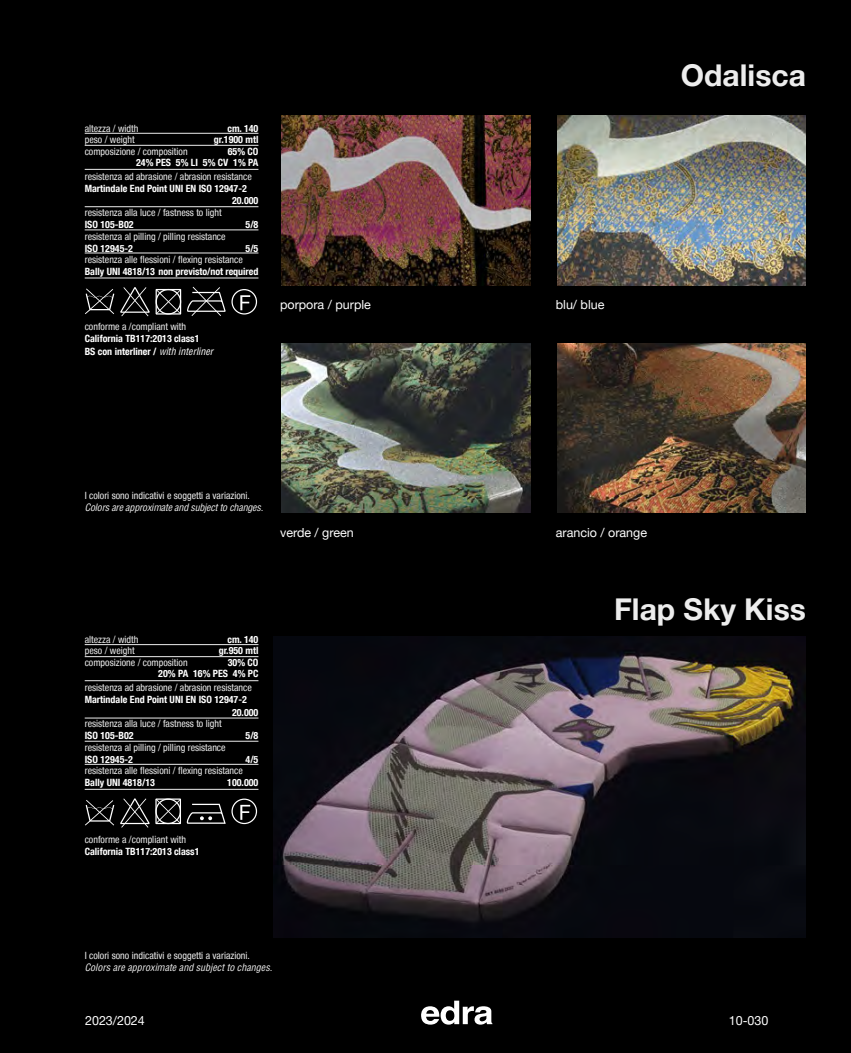
<style>
.page{position:relative;width:851px;height:1053px;background:#fff}
.page>*{position:absolute;margin:0;border:0;box-sizing:border-box;transform-origin:0 0}
.t1{font:700 30px "Helvetica Neue LT Pro";color:#ededed}
.t2{font:12.5px "Helvetica Neue LT Pro";color:#fff}
.t3{font:condensed 10px "Helvetica Neue Condensed";color:#ededed}
.t4{font:700 condensed 10px/12.9px "Helvetica Neue Condensed";color:#fff}
.t5{font:italic condensed 10px "Helvetica LT Pro";letter-spacing:-.01em;color:#ededed}
.s1{font-family:"Helvetica LT Pro";font-weight:400;font-style:italic}
</style>
<div class="page">
<div style="left:0;top:0;width:850px;height:1052px;background:#000"></div>
<svg style="left:421px;top:1000px;width:71px;height:24px"></svg>
<hr style="left:85px;top:741px;width:173px;height:1px;background:#ededed">
<hr style="left:85px;top:789px;width:173px;height:1px;background:#ededed">
<hr style="left:85px;top:764px;width:173px;height:1px;background:#ededed">
<hr style="left:85px;top:644px;width:173px;height:1px;background:#ededed">
<hr style="left:85px;top:656px;width:173px;height:1px;background:#ededed">
<hr style="left:85px;top:717px;width:173px;height:1px;background:#ededed">
<hr style="left:85px;top:680px;width:173px;height:1px;background:#ededed">
<svg style="left:85px;top:799px;width:29px;height:26px"></svg>
<svg style="left:120px;top:798px;width:137px;height:33px;background:#282828"></svg>
<hr style="left:85px;top:230px;width:173px;height:1px;background:#ededed">
<hr style="left:85px;top:278px;width:173px;height:1px;background:#ededed">
<hr style="left:85px;top:253px;width:173px;height:1px;background:#ededed">
<hr style="left:85px;top:133px;width:173px;height:1px;background:#ededed">
<hr style="left:85px;top:145px;width:173px;height:1px;background:#ededed">
<hr style="left:85px;top:206px;width:173px;height:1px;background:#ededed">
<hr style="left:85px;top:169px;width:173px;height:1px;background:#ededed">
<svg style="left:85px;top:288px;width:29px;height:26px"></svg>
<svg style="left:120px;top:287px;width:137px;height:29px;background:#303030"></svg>
<img style="left:557px;top:116px;width:248px;height:169px">
<img style="left:557px;top:343px;width:248px;height:170px">
<img style="left:282px;top:116px;width:248px;height:169px">
<img style="left:282px;top:343px;width:248px;height:170px">
<img style="left:273px;top:636px;width:532px;height:301px">
<p class="t3" style="left:85px;top:122px;width:55px">altezza / width</p>
<p class="t3" style="left:85px;top:146px;width:104px">composizione / composition</p>
<p class="t4" style="left:227px;top:121px;width:33px">cm. 140</p>
<p class="t3" style="left:85px;top:133px;width:51px">peso / weight</p>
<p class="t4" style="left:214px;top:133px;width:46px">gr.1900 mtl</p>
<p class="t4" style="left:136px;top:156px;width:124px">24% PES 5% LI 5% CV 1% PA</p>
<p class="t3" style="left:85px;top:171px;width:169px">resistenza ad abrasione / abrasion resistance</p>
<p class="t4" style="left:232px;top:181px;width:28px;text-indent:-147px">Martindale End Point UNI EN ISO 12947-2<br>20.000</p>
<p class="t3" style="left:85px;top:206px;width:138px">resistenza alla luce / fastness to light</p>
<p class="t4" style="left:85px;top:217px;width:50px">ISO 105-B02</p>
<p class="t4" style="left:245px;top:217px;width:14px">5/8</p>
<p class="t3" style="left:85px;top:230px;width:142px">resistenza al pilling / pilling resistance</p>
<p class="t4" style="left:85px;top:241px;width:50px">ISO 12945-2</p>
<p class="t4" style="left:245px;top:241px;width:14px">5/5</p>
<p class="t3" style="left:85px;top:254px;width:160px">resistenza alle flessioni / flexing resistance</p>
<p class="t4" style="left:85px;top:265px;width:175px">Bally UNI 4818/13 non previsto/not required</p>
<p class="t4" style="left:228px;top:145px;width:32px">65% CO</p>
<p class="t3" style="left:85px;top:321px;width:103px">conforme a /compliant with</p>
<p class="t4" style="left:85px;top:333px;width:130px;line-height:12px">California TB117:2013 class1<br>BS con interliner / <span class="s1">with interliner</span></p>
<p class="t2" style="left:280px;top:297px;width:92px">porpora / purple</p>
<p class="t3" style="left:85px;top:489px;width:167px">I colori sono indicativi e soggetti a variazioni.</p>
<p class="t5" style="left:85px;top:500px;width:180px">Colors are approximate and subject to changes.</p>
<p class="t2" style="left:280px;top:525px;width:75px">verde / green</p>
<p class="t3" style="left:85px;top:633px;width:55px">altezza / width</p>
<p class="t3" style="left:85px;top:657px;width:104px">composizione / composition</p>
<p class="t4" style="left:227px;top:633px;width:33px">cm. 140</p>
<p class="t3" style="left:85px;top:644px;width:51px">peso / weight</p>
<p class="t4" style="left:219px;top:644px;width:41px">gr.950 mtl</p>
<p class="t4" style="left:158px;top:667px;width:102px">20% PA 16% PES 4% PC</p>
<p class="t3" style="left:85px;top:682px;width:169px">resistenza ad abrasione / abrasion resistance</p>
<p class="t4" style="left:232px;top:692px;width:28px;text-indent:-147px">Martindale End Point UNI EN ISO 12947-2<br>20.000</p>
<p class="t3" style="left:85px;top:717px;width:138px">resistenza alla luce / fastness to light</p>
<p class="t4" style="left:85px;top:729px;width:50px">ISO 105-B02</p>
<p class="t4" style="left:245px;top:729px;width:14px">5/8</p>
<p class="t3" style="left:85px;top:741px;width:142px">resistenza al pilling / pilling resistance</p>
<p class="t4" style="left:85px;top:753px;width:50px">ISO 12945-2</p>
<p class="t4" style="left:245px;top:753px;width:14px">4/5</p>
<p class="t3" style="left:85px;top:765px;width:160px">resistenza alle flessioni / flexing resistance</p>
<p class="t4" style="left:85px;top:776px;width:72px">Bally UNI 4818/13</p>
<p class="t4" style="left:227px;top:776px;width:33px">100.000</p>
<p class="t4" style="left:228px;top:656px;width:32px">30% CO</p>
<p class="t3" style="left:85px;top:833px;width:103px">conforme a /compliant with</p>
<p class="t4" style="left:85px;top:844px;width:116px">California TB117:2013 class1</p>
<p class="t3" style="left:85px;top:949px;width:167px">I colori sono indicativi e soggetti a variazioni.</p>
<p class="t5" style="left:85px;top:960px;width:189px">Colors are approximate and subject to changes.</p>
<p class="t2" style="left:85px;top:1012px;width:61px">2023/2024</p>
<h1 class="t1" style="left:680px;top:56px;width:126px">Odalisca</h1>
<p class="t2" style="left:555px;top:297px;width:50px">blu/ blue</p>
<p class="t2" style="left:555px;top:525px;width:93px">arancio / orange</p>
<h1 class="t1" style="left:614px;top:590px;width:193px">Flap Sky Kiss</h1>
<p class="t2" style="left:728px;top:1012px;width:41px">10-030</p>
</div>
